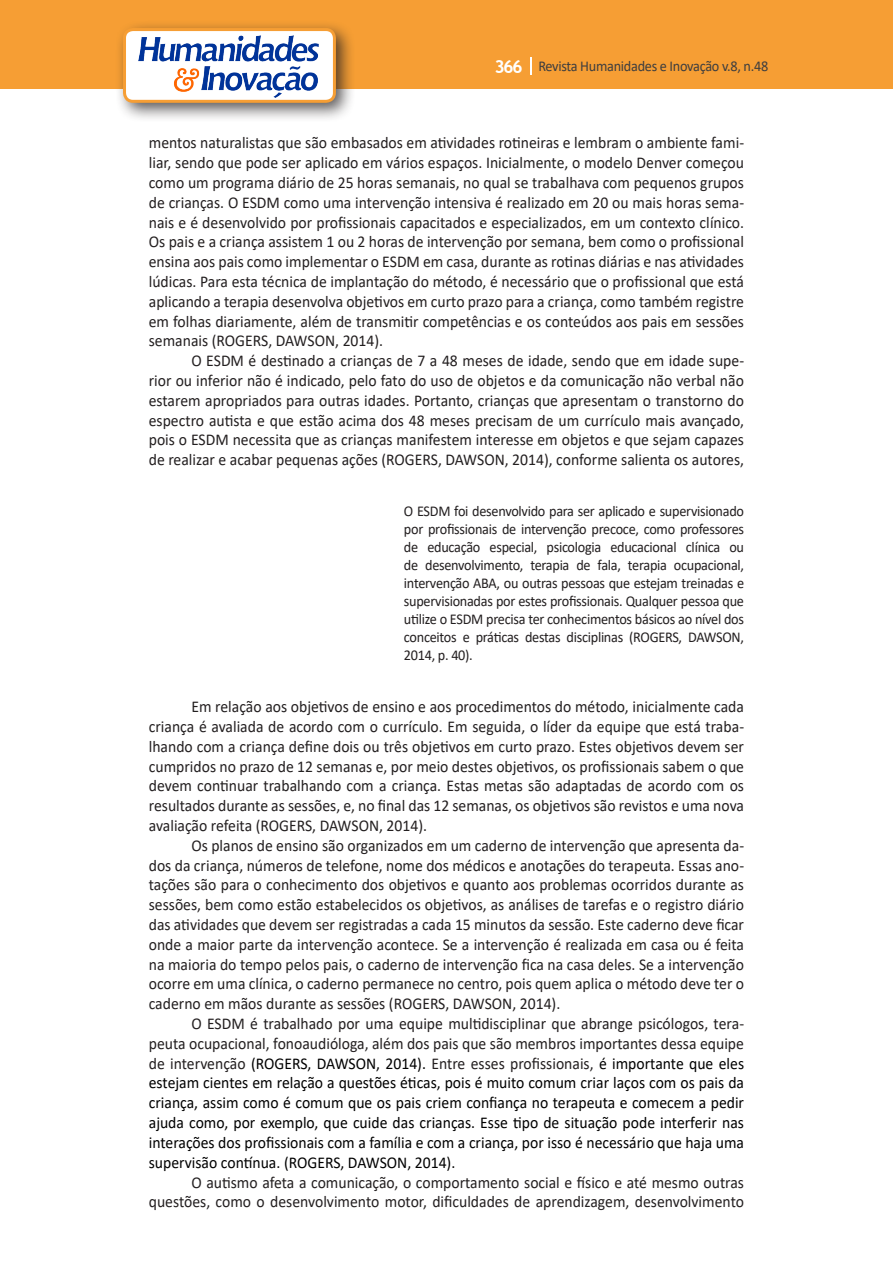
<style>
.page{position:relative;width:893px;height:1263px;background:#fff}
.page>*{position:absolute;margin:0;border:0;box-sizing:border-box;transform-origin:0 0}
.Texto{font:16.5px/19.8px "Calibri";color:#231f20;text-align:justify;scale:.95 1}
.Texto-2{font:16.5px/19.8px "Calibri";color:#000;text-align:justify;scale:.95 1}
.citacao{font:15px/18px "Calibri";letter-spacing:-.02em;color:#231f20;text-align:justify;scale:.95 1}
.t1{font:15px "Calibri";letter-spacing:-.02em;color:#3e3e3f;scale:.95 1}
.s1{font-family:"Trebuchet MS";font-weight:700;font-size:18px;color:#fff}
.s2{color:#231f20}
</style>
<div class="page">
<div style="left:0;top:0;width:893px;height:88px;background:#f69e34"></div>
<svg style="left:530px;top:57px;width:2px;height:18px"></svg>
<div style="left:115px;top:20px;width:241px;height:103px;background:#231f20;opacity:.75"></div>
<div style="left:125px;top:30px;width:209px;height:71px;background:#fff;border-radius:9px"></div>
<img style="left:138px;top:35px;width:181px;height:62px">
<div style="left:123px;top:28px;width:213px;height:75px;border:3px solid #f69e34;border-radius:9px"></div>
<p class="t1" style="left:495px;top:56px;width:290px"><span class="s1">366</span> Revista Humanidades e Inovação v.8, n.48</p>
<p class="Texto" style="left:149px;top:133px;width:628px">mentos naturalistas que são embasados em atividades rotineiras e lembram o ambiente fami&shy;liar, sendo que pode ser aplicado em vários espaços. Inicialmente, o modelo Denver começou como um programa diário de 25 horas semanais, no qual se trabalhava com pequenos grupos de crianças. O ESDM como uma intervenção intensiva é realizado em 20 ou mais horas sema&shy;nais e é desenvolvido por profissionais capacitados e especializados, em um contexto clínico.<br>Os pais e a criança assistem 1 ou 2 horas de intervenção por semana, bem como o profissional ensina aos pais como implementar o ESDM em casa, durante as rotinas diárias e nas atividades lúdicas. Para esta técnica de implantação do método, é necessário que o profissional que está aplicando a terapia desenvolva objetivos em curto prazo para a criança, como também registre em folhas diariamente, além de transmitir competências e os conteúdos aos pais em sessões semanais (ROGERS, DAWSON, 2014).</p>
<p class="Texto" style="left:149px;top:350px;width:628px;text-indent:43px">O ESDM é destinado a crianças de 7 a 48 meses de idade, sendo que em idade supe&shy;rior ou inferior não é indicado, pelo fato do uso de objetos e da comunicação não verbal não estarem apropriados para outras idades. Portanto, crianças que apresentam o transtorno do espectro autista e que estão acima dos 48 meses precisam de um currículo mais avançado, pois o ESDM necessita que as crianças manifestem interesse em objetos e que sejam capazes de realizar e acabar pequenas ações (ROGERS, DAWSON, 2014), conforme salienta os autores,</p>
<p class="citacao" style="left:404px;top:501px;width:360px">O ESDM foi desenvolvido para ser aplicado e supervisionado por profissionais de intervenção precoce, como professores de educação especial, psicologia educacional clínica ou de desenvolvimento, terapia de fala, terapia ocupacional, intervenção ABA, ou outras pessoas que estejam treinadas e supervisionadas por estes profissionais. Qualquer pessoa que utilize o ESDM precisa ter conhecimentos básicos ao nível dos conceitos e práticas destas disciplinas (ROGERS, DAWSON, 2014, p. 40).</p>
<p class="Texto" style="left:149px;top:696px;width:628px;text-indent:43px">Em relação aos objetivos de ensino e aos procedimentos do método, inicialmente cada criança é avaliada de acordo com o currículo. Em seguida, o líder da equipe que está traba&shy;lhando com a criança define dois ou três objetivos em curto prazo. Estes objetivos devem ser cumpridos no prazo de 12 semanas e, por meio destes objetivos, os profissionais sabem o que devem continuar trabalhando com a criança. Estas metas são adaptadas de acordo com os resultados durante as sessões, e, no final das 12 semanas, os objetivos são revistos e uma nova avaliação refeita (ROGERS, DAWSON, 2014).</p>
<p class="Texto" style="left:149px;top:835px;width:628px;text-indent:43px">Os planos de ensino são organizados em um caderno de intervenção que apresenta da&shy;dos da criança, números de telefone, nome dos médicos e anotações do terapeuta. Essas ano&shy;tações são para o conhecimento dos objetivos e quanto aos problemas ocorridos durante as sessões, bem como estão estabelecidos os objetivos, as análises de tarefas e o registro diário das atividades que devem ser registradas a cada 15 minutos da sessão. Este caderno deve ficar onde a maior parte da intervenção acontece. Se a intervenção é realizada em casa ou é feita na maioria do tempo pelos pais, o caderno de intervenção fica na casa deles. Se a intervenção ocorre em uma clínica, o caderno permanece no centro, pois quem aplica o método deve ter o caderno em mãos durante as sessões (ROGERS, DAWSON, 2014).</p>
<p class="Texto-2" style="left:149px;top:1013px;width:628px;text-indent:43px"><span class="s2">O ESDM é trabalhado por uma equipe multidisciplinar que abrange psicólogos, tera&shy;peuta ocupacional, fonoaudióloga, além dos pais que são membros importantes dessa equipe de intervenção</span> (ROGERS, DAWSON, 2014). <span class="s2">Entre esses profissionais,</span> é importante que eles estejam cientes em relação a questões éticas, pois é muito comum criar laços com os pais da criança, assim como é comum que os pais criem confiança no terapeuta e comecem a pedir ajuda como, por exemplo, que cuide das crianças. Esse tipo de situação pode interferir nas interações dos profissionais com a família e com a criança, por isso é necessário que haja uma supervisão contínua. (ROGERS, DAWSON, 2014).</p>
<p class="Texto" style="left:149px;top:1172px;width:628px;text-align:right">O autismo afeta a comunicação, o comportamento social e físico e até mesmo outras questões, como o desenvolvimento motor, dificuldades de aprendizagem, desenvolvimento</p>
</div>
